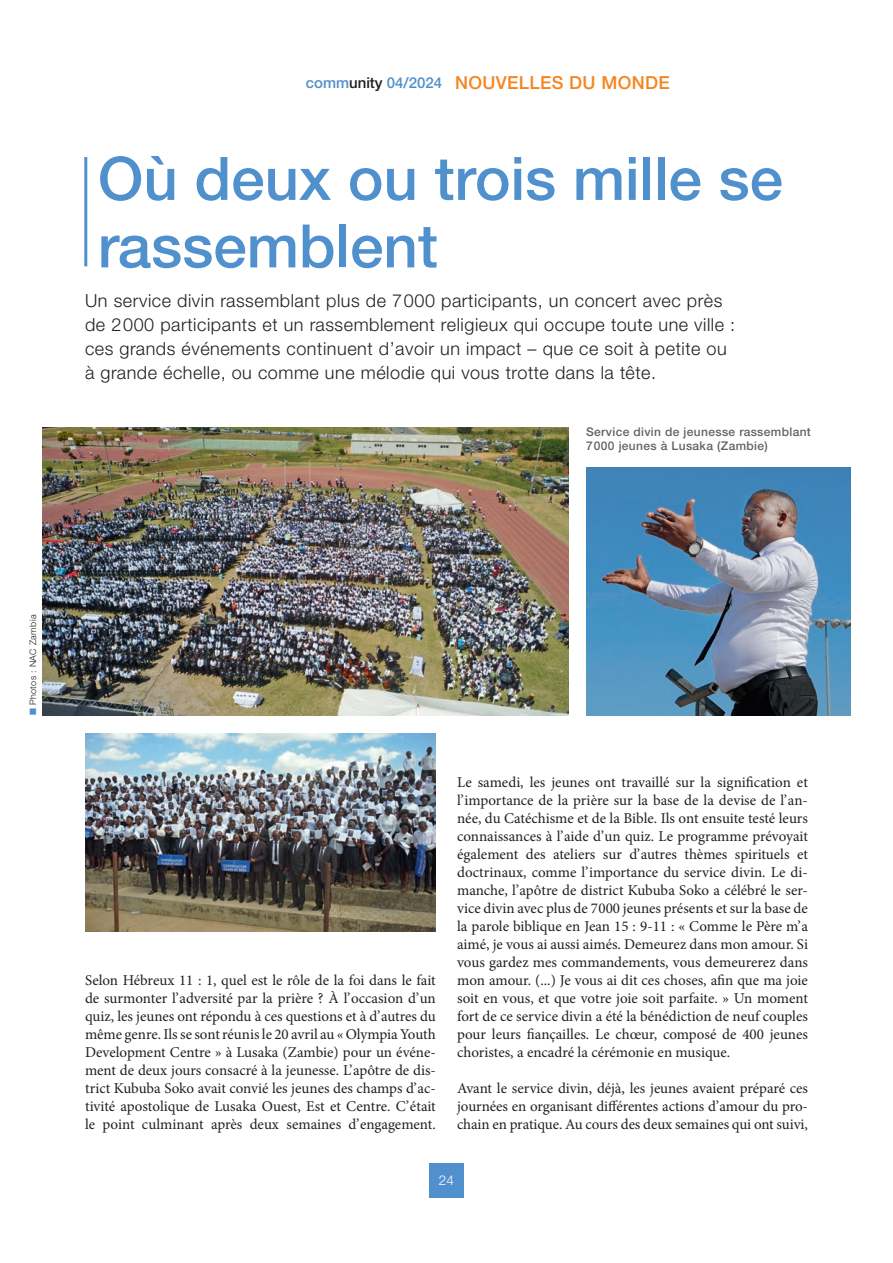
<style>
.page{position:relative;width:893px;height:1263px;background:#fff}
.page>*{position:absolute;margin:0;border:0;box-sizing:border-box;transform-origin:0 0}
.t1{font:500 60px/67.5px "Helvetica Neue LTW1 G";color:#5090cc}
.t2{font:300 18px/24px "Helvetica Neue LTW1 G";letter-spacing:.03em;color:#231f20}
.t3{font:500 18px "Helvetica Neue LTW1 G";letter-spacing:.02em;color:#f58520}
.t4{font:15px/18px "Minion Pro";letter-spacing:-.005em;color:#231f20;text-align:justify}
.t5{font:300 13.5px "Helvetica Neue LTW1 G";color:#fff}
.t6{font:500 12px/14.4px "Helvetica Neue LTW1 G";letter-spacing:.03em;color:#636366}
.t7{font:300 9px "Helvetica Neue LTW1 G";letter-spacing:.04em;color:#231f20}
.s1{font-size:15px;color:#5090cc}
.s2{font-size:15px;color:#231f20}
.s3{color:#5090cc}
</style>
<div class="page">
<div style="left:429px;top:1163px;width:34px;height:34px;background:#5090cc"></div>
<hr style="left:84px;top:157px;width:3px;height:109px;background:#5090cc">
<img style="left:43px;top:427px;width:526px;height:288px">
<img style="left:586px;top:467px;width:264px;height:248px">
<img style="left:85px;top:734px;width:351px;height:197px">
<p class="t3" style="left:306px;top:72px;width:366px"><span class="s1">comm</span><span class="s2">unity</span> <span class="s1">04/2024</span> NOUVELLES DU MONDE</p>
<h1 class="t1" style="left:98px;top:145px;width:687px">Où deux ou trois mille se rassemblent</h1>
<p class="t2" style="left:85px;top:288px;width:652px">Un service divin rassemblant plus de 7000 participants, un concert avec près de 2000 participants et un rassemblement religieux qui occupe toute une ville : ces grands événements continuent d’avoir un impact – que ce soit à petite ou à grande échelle, ou comme une mélodie qui vous trotte dans la tête.</p>
<p class="t6" style="left:586px;top:424px;width:226px">Service divin de jeunesse rassemblant<br>7000 jeunes à Lusaka (Zambie)</p>
<p class="t7" style="left:27px;top:715px;width:102px;rotate:-90deg"><span class="s3">■</span> Photos : NAC Zambia</p>
<p class="t4" style="left:85px;top:971px;width:352px">Selon Hébreux 11 : 1, quel est le rôle de la foi dans le fait de surmonter l’adversité par la prière ? À l’occasion d’un quiz, les jeunes ont répondu à ces questions et à d’autres du même genre. Ils se sont réunis le 20 avril au « Olympia Youth Development Centre » à Lusaka (Zambie) pour un événe&shy;ment de deux jours consacré à la jeunesse. L’apôtre de dis&shy;trict Kububa Soko avait convié les jeunes des champs d’ac&shy;tivité apostolique de Lusaka Ouest, Est et Centre. C’était le point culminant après deux semaines d’engagement.</p>
<p class="t4" style="left:457px;top:773px;width:352px">Le samedi, les jeunes ont travaillé sur la signification et l’importance de la prière sur la base de la devise de l’an&shy;née, du Catéchisme et de la Bible. Ils ont ensuite testé leurs connaissances à l’aide d’un quiz. Le programme prévoyait également des ateliers sur d’autres thèmes spirituels et doctrinaux, comme l’importance du service divin. Le di&shy;manche, l’apôtre de district Kububa Soko a célébré le ser&shy;vice divin avec plus de 7000 jeunes présents et sur la base de la parole biblique en Jean 15 : 9-11 : « Comme le Père m’a aimé, je vous ai aussi aimés. Demeurez dans mon amour. Si vous gardez mes commandements, vous demeurerez dans mon amour. (...) Je vous ai dit ces choses, afin que ma joie soit en vous, et que votre joie soit parfaite. » Un moment fort de ce service divin a été la bénédiction de neuf couples pour leurs fiançailles. Le chœur, composé de 400 jeunes choristes, a encadré la cérémonie en musique.</p>
<p class="t4" style="left:457px;top:1079px;width:352px">Avant le service divin, déjà, les jeunes avaient préparé ces journées en organisant différentes actions d’amour du pro&shy;chain en pratique. Au cours des deux semaines qui ont suivi,</p>
<p class="t5" style="left:439px;top:1172px;width:17px">24</p>
</div>
